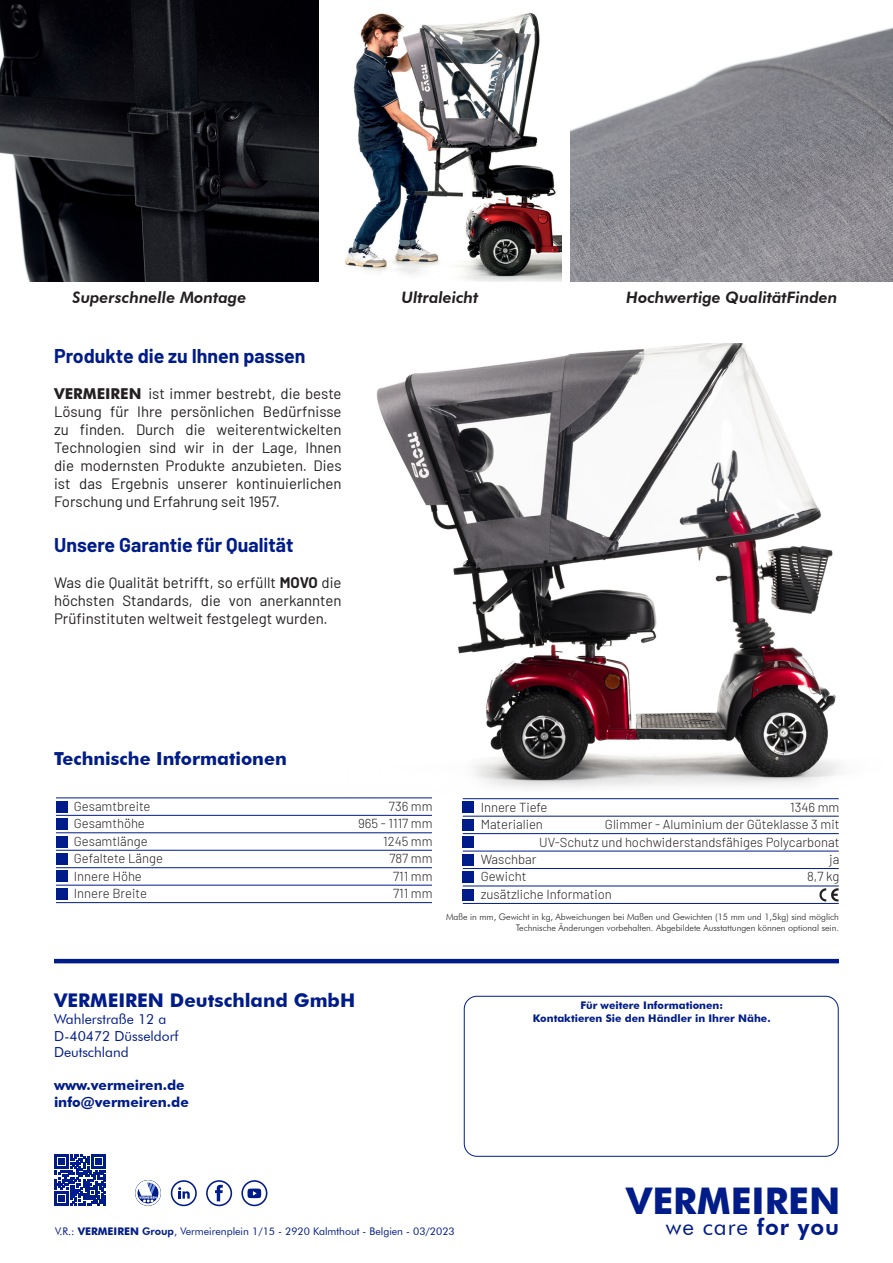
<style>
.page{position:relative;width:893px;height:1263px;background:#fff}
.page>*{position:absolute;margin:0;border:0;box-sizing:border-box;transform-origin:0 0}
.t1{font:700 36.75px "Futura BT";color:#001c88}
.t2{font:22.65px "Futura BT";letter-spacing:.04em;color:#001c88}
.t3{font:700 19.5px "Barlow";color:#001c88}
.t4{font:700 18.9px "Futura BT";color:#001c88}
.t5{font:700 18px "Futura BT";color:#001c88}
.t6{font:italic 800 15.75px "Futura BT";color:#231f20}
.t7{font:15px/18px "Barlow";color:#231f20;text-align:justify}
.t8{font:13.8px "Futura BT";color:#001c88}
.t9{font:700 13.8px "Futura BT";color:#001c88}
.t10{font:300 13.05px/17.4px "Barlow";color:#231f20;text-align:right}
.t11{font:10.5px "Futura BT";color:#001c88}
.t12{font:700 10.5px "Futura BT";color:#001c88}
.t13{font:300 9px "Futura BT";color:#231f20}
.s1{font-family:"Futura BT";font-weight:700}
.s2{font-weight:700}
.s3{font-weight:800}
</style>
<div class="page">
<img style="left:332px;top:343px;width:508px;height:470px">
<img style="left:0;top:0;width:319px;height:281px">
<img style="left:345px;top:12px;width:216px;height:269px">
<img style="left:571px;top:27px;width:322px;height:254px">
<div style="left:56px;top:801px;width:11px;height:11px;background:#001c88"></div>
<div style="left:56px;top:818px;width:11px;height:12px;background:#001c88"></div>
<div style="left:56px;top:836px;width:11px;height:11px;background:#001c88"></div>
<div style="left:56px;top:853px;width:11px;height:12px;background:#001c88"></div>
<div style="left:56px;top:871px;width:11px;height:11px;background:#001c88"></div>
<div style="left:56px;top:888px;width:11px;height:11px;background:#001c88"></div>
<hr style="left:56px;top:902px;width:376px;height:1px;background:#001c88">
<hr style="left:56px;top:885px;width:376px;height:1px;background:#001c88">
<hr style="left:56px;top:867px;width:376px;height:1px;background:#001c88">
<hr style="left:56px;top:850px;width:376px;height:1px;background:#001c88">
<hr style="left:56px;top:832px;width:376px;height:1px;background:#001c88">
<hr style="left:56px;top:815px;width:376px;height:1px;background:#001c88">
<hr style="left:56px;top:798px;width:376px;height:1px;background:#001c88">
<div style="left:463px;top:802px;width:11px;height:11px;background:#001c88"></div>
<div style="left:463px;top:819px;width:11px;height:11px;background:#001c88"></div>
<div style="left:463px;top:837px;width:11px;height:11px;background:#001c88"></div>
<div style="left:463px;top:854px;width:11px;height:11px;background:#001c88"></div>
<div style="left:463px;top:871px;width:11px;height:12px;background:#001c88"></div>
<div style="left:463px;top:889px;width:11px;height:11px;background:#001c88"></div>
<hr style="left:463px;top:903px;width:376px;height:1px;background:#001c88">
<hr style="left:463px;top:886px;width:376px;height:1px;background:#001c88">
<hr style="left:463px;top:868px;width:376px;height:1px;background:#001c88">
<hr style="left:463px;top:851px;width:376px;height:1px;background:#001c88">
<hr style="left:463px;top:833px;width:376px;height:1px;background:#001c88">
<hr style="left:463px;top:816px;width:376px;height:1px;background:#001c88">
<hr style="left:463px;top:798px;width:376px;height:1px;background:#001c88">
<svg style="left:819px;top:888px;width:20px;height:13px"></svg>
<svg style="left:54px;top:1154px;width:52px;height:52px"></svg>
<div style="left:171px;top:1180px;width:26px;height:26px;border:2px solid #001c88;border-radius:50%"></div>
<svg style="left:178px;top:1187px;width:12px;height:11px"></svg>
<div style="left:206px;top:1180px;width:26px;height:26px;border:2px solid #001c88;border-radius:50%"></div>
<svg style="left:215px;top:1185px;width:8px;height:16px"></svg>
<div style="left:241px;top:1180px;width:26px;height:26px;border:2px solid #001c88;border-radius:50%"></div>
<svg style="left:247px;top:1188px;width:14px;height:10px"></svg>
<div style="left:464px;top:996px;width:375px;height:161px;border:1px solid #001c88;border-radius:13px"></div>
<div style="left:135px;top:1180px;width:26px;height:26px;border:1px solid #001c88;border-radius:50%"></div>
<svg style="left:136px;top:1181px;width:24px;height:24px"></svg>
<hr style="left:54px;top:959px;width:785px;height:4px;background:#001c88">
<p class="t6" style="left:73px;top:288px;width:175px">Superschnelle Montage</p>
<p class="t6" style="left:401px;top:288px;width:79px">Ultraleicht</p>
<p class="t6" style="left:626px;top:288px;width:213px">Hochwertige QualitätFinden</p>
<p class="t3" style="left:54px;top:341px;width:253px">Produkte die zu Ihnen passen</p>
<p class="t7" style="left:54px;top:383px;width:289px"><span class="s1">VERMEIREN</span> ist immer bestrebt, die beste Lösung für Ihre persönlichen Bedürfnisse zu finden. Durch die weiterentwickelten Technologien sind wir in der Lage, Ihnen die modernsten Produkte anzubieten. Dies ist das Ergebnis unserer kontinuierlichen Forschung und Erfahrung seit 1957.</p>
<p class="t3" style="left:54px;top:530px;width:241px">Unsere Garantie für Qualität</p>
<p class="t7" style="left:54px;top:572px;width:289px">Was die Qualität betrifft, so erfüllt <span class="s2">MOVO</span> die höchsten Standards, die von anerkannten Prüfinstituten weltweit festgelegt wurden.</p>
<p class="t5" style="left:54px;top:747px;width:234px">Technische Informationen</p>
<p class="t10" style="left:74px;top:796px;width:78px">Gesamtbreite</p>
<p class="t10" style="left:389px;top:796px;width:45px">736 mm</p>
<p class="t10" style="left:74px;top:814px;width:73px">Gesamthöhe</p>
<p class="t10" style="left:358px;top:814px;width:76px">965 - 1117 mm</p>
<p class="t10" style="left:74px;top:831px;width:75px">Gesamtlänge</p>
<p class="t10" style="left:383px;top:831px;width:51px">1245 mm</p>
<p class="t10" style="left:74px;top:849px;width:91px">Gefaltete Länge</p>
<p class="t10" style="left:389px;top:849px;width:45px">787 mm</p>
<p class="t10" style="left:74px;top:866px;width:69px">Innere Höhe</p>
<p class="t10" style="left:393px;top:866px;width:41px">711 mm</p>
<p class="t10" style="left:74px;top:883px;width:75px">Innere Breite</p>
<p class="t10" style="left:393px;top:883px;width:41px">711 mm</p>
<p class="t10" style="left:481px;top:797px;width:68px">Innere Tiefe</p>
<p class="t10" style="left:790px;top:797px;width:51px">1346 mm</p>
<p class="t10" style="left:481px;top:815px;width:64px">Materialien</p>
<p class="t10" style="left:539px;top:815px;width:302px">Glimmer - Aluminium der Güteklasse 3 mit<br>UV-Schutz und hochwiderstandsfähiges Polycarbonat</p>
<p class="t10" style="left:481px;top:849px;width:57px">Waschbar</p>
<p class="t10" style="left:830px;top:849px;width:11px">ja</p>
<p class="t10" style="left:481px;top:867px;width:47px">Gewicht</p>
<p class="t10" style="left:807px;top:867px;width:34px">8,7 kg</p>
<p class="t10" style="left:481px;top:884px;width:133px">zusätzliche Information</p>
<p class="t13" style="left:446px;top:911px;width:394px">Maße in mm, Gewicht in kg, Abweichungen bei Maßen und Gewichten (15 mm und 1,5kg) sind möglich</p>
<p class="t13" style="left:516px;top:922px;width:325px">Technische Änderungen vorbehalten. Abgebildete Ausstattungen können optional sein.</p>
<p class="t4" style="left:54px;top:989px;width:303px">VERMEIREN Deutschland GmbH</p>
<p class="t8" style="left:54px;top:1011px;width:114px">Wahlerstraße 12 a</p>
<p class="t8" style="left:54px;top:1027px;width:126px">D-40472 Düsseldorf</p>
<p class="t8" style="left:54px;top:1044px;width:76px">Deutschland</p>
<p class="t9" style="left:54px;top:1077px;width:132px">www.vermeiren.de</p>
<p class="t9" style="left:54px;top:1094px;width:136px">info@vermeiren.de</p>
<p class="t12" style="left:580px;top:999px;width:144px">Für weitere Informationen:</p>
<p class="t12" style="left:533px;top:1011px;width:239px">Kontaktieren Sie den Händler in Ihrer Nähe.</p>
<p class="t1" style="left:626px;top:1178px;width:216px">VERMEIREN</p>
<p class="t11" style="left:55px;top:1225px;width:401px">V.R.: <span class="s2">VERMEIREN</span> <span class="s3">Group</span>, Vermeirenplein 1/15 - 2920 Kalmthout - Belgien - 03/2023</p>
<p class="t2" style="left:666px;top:1213px;width:175px">we care <span class="s3">for you</span></p>
</div>
